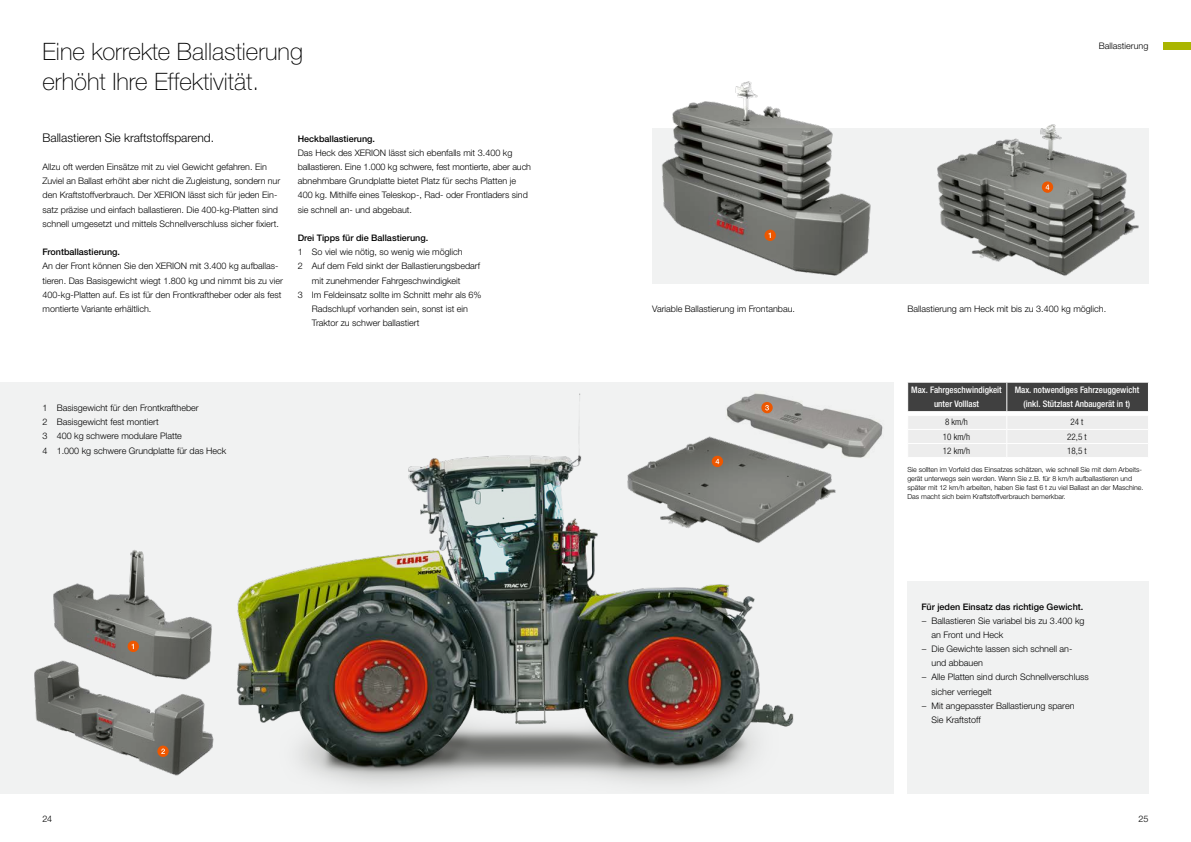
<style>
.page{position:relative;width:1191px;height:842px;background:#fff}
.page>*{position:absolute;margin:0;border:0;box-sizing:border-box;transform-origin:0 0}
.t1{font:100 24px/30px "CLAAS Helvetica Neue";color:#000}
.t2{font:300 12px "CLAAS Helvetica Neue";color:#000}
.t3{font:300 9px/14.2px "CLAAS Helvetica Neue";color:#000}
.t4{font:500 9px "CLAAS Helvetica Neue";color:#000}
.t5{font:500 condensed 9px/14px "CLAAS Helvetica Neue";color:#fff;text-align:center}
.t6{font:300 condensed 9px "CLAAS Helvetica Neue";color:#000}
.t7{font:300 7px/9px "CLAAS Helvetica Neue";color:#000}
</style>
<div class="page">
<div style="left:1162px;top:43px;width:29px;height:7px;background:#aab500"></div>
<div style="left:0;top:383px;width:893px;height:411px;background:#f1f2f2"></div>
<img style="left:30px;top:382px;width:864px;height:412px">
<div style="left:907px;top:581px;width:241px;height:213px;background:#f1f2f2"></div>
<img style="left:604px;top:81px;width:545px;height:345px">
<img style="left:31px;top:533px;width:189px;height:105px">
<img style="left:30px;top:638px;width:202px;height:151px">
<img style="left:604px;top:422px;width:282px;height:141px">
<img style="left:697px;top:383px;width:189px;height:92px">
<div style="left:157px;top:746px;width:12px;height:11px;background:#ed5700;border-radius:50%"></div>
<svg style="left:161px;top:749px;width:4px;height:5px"></svg>
<svg style="left:764px;top:230px;width:12px;height:11px"></svg>
<svg style="left:128px;top:641px;width:11px;height:11px"></svg>
<div style="left:761px;top:402px;width:11px;height:11px;background:#ed5700;border-radius:50%"></div>
<svg style="left:765px;top:405px;width:4px;height:5px"></svg>
<div style="left:711px;top:456px;width:12px;height:11px;background:#ed5700;border-radius:50%"></div>
<svg style="left:715px;top:459px;width:4px;height:5px"></svg>
<svg style="left:1041px;top:181px;width:12px;height:12px"></svg>
<svg style="left:1045px;top:185px;width:4px;height:5px"></svg>
<svg style="left:907px;top:383px;width:242px;height:74px;background:#adadad"></svg>
<hr style="left:908px;top:443px;width:98px;height:1px;background:#fff">
<h1 class="t1" style="left:43px;top:37px;width:262px">Eine korrekte Ballastierung erhöht Ihre Effektivität.</h1>
<h2 class="t2" style="left:43px;top:130px;width:173px">Ballastieren Sie kraftstoffsparend.</h2>
<p class="t3" style="left:43px;top:160px;width:239px">Allzu oft werden Einsätze mit zu viel Gewicht gefahren. Ein Zuviel an Ballast erhöht aber nicht die Zugleistung, sondern nur den Kraftstoffverbrauch. Der XERION lässt sich für jeden Ein&shy;satz präzise und einfach ballastieren. Die 400-kg-Platten sind schnell umgesetzt und mittels Schnellverschluss sicher fixiert.</p>
<p class="t4" style="left:43px;top:246px;width:79px">Frontballastierung.</p>
<p class="t3" style="left:43px;top:259px;width:242px">An der Front können Sie den XERION mit 3.400 kg aufballas&shy;tieren. Das Basisgewicht wiegt 1.800 kg und nimmt bis zu vier 400-kg-Platten auf. Es ist für den Frontkraftheber oder als fest montierte Variante erhältlich.</p>
<p class="t4" style="left:298px;top:133px;width:79px">Heckballastierung.</p>
<p class="t3" style="left:298px;top:146px;width:235px">Das Heck des XERION lässt sich ebenfalls mit 3.400 kg ballastieren. Eine 1.000 kg schwere, fest montierte, aber auch abnehmbare Grundplatte bietet Platz für sechs Platten je 400 kg. Mithilfe eines Teleskop-, Rad- oder Frontladers sind sie schnell an- und abgebaut.</p>
<p class="t4" style="left:298px;top:232px;width:132px">Drei Tipps für die Ballastierung.</p>
<p class="t3" style="left:298px;top:245px;width:166px">1 So viel wie nötig, so wenig wie möglich</p>
<p class="t3" style="left:298px;top:259px;width:184px">2 Auf dem Feld sinkt der Ballastierungsbedarf</p>
<p class="t3" style="left:312px;top:273px;width:150px">mit zunehmender Fahrgeschwindigkeit</p>
<p class="t3" style="left:298px;top:288px;width:185px">3 Im Feldeinsatz sollte im Schnitt mehr als 6%</p>
<p class="t3" style="left:312px;top:302px;width:158px">Radschlupf vorhanden sein, sonst ist ein</p>
<p class="t3" style="left:312px;top:316px;width:109px">Traktor zu schwer ballastiert</p>
<p class="t3" style="left:43px;top:401px;width:185px">1 Basisgewicht für den Frontkraftheber<br>2 Basisgewicht fest montiert<br>3 400 kg schwere modulare Platte<br>4 1.000 kg schwere Grundplatte für das Heck</p>
<p class="t3" style="left:1099px;top:39px;width:51px">Ballastierung</p>
<p class="t3" style="left:652px;top:302px;width:144px">Variable Ballastierung im Frontanbau.</p>
<p class="t3" style="left:907px;top:302px;width:200px">Ballastierung am Heck mit bis zu 3.400 kg möglich.</p>
<p class="t5" style="left:911px;top:383px;width:92px">Max. Fahrgeschwindigkeit unter Volllast</p>
<p class="t5" style="left:1014px;top:383px;width:126px">Max. notwendiges Fahrzeuggewicht (inkl. Stützlast Anbaugerät in t)</p>
<p class="t6" style="left:945px;top:416px;width:24px">8 km/h</p>
<p class="t6" style="left:1070px;top:416px;width:14px">24 t</p>
<p class="t6" style="left:943px;top:430px;width:29px">10 km/h</p>
<p class="t6" style="left:1067px;top:430px;width:21px">22,5 t</p>
<p class="t6" style="left:943px;top:445px;width:29px">12 km/h</p>
<p class="t6" style="left:1067px;top:445px;width:21px">18,5 t</p>
<p class="t7" style="left:907px;top:465px;width:238px">Sie sollten im Vorfeld des Einsatzes schätzen, wie schnell Sie mit dem Arbeits&shy;gerät unterwegs sein werden. Wenn Sie z.B. für 8 km/h aufballastieren und später mit 12 km/h arbeiten, haben Sie fast 6 t zu viel Ballast an der Maschine.<br>Das macht sich beim Kraftstoffverbrauch bemerkbar.</p>
<p class="t4" style="left:921px;top:600px;width:163px">Für jeden Einsatz das richtige Gewicht.</p>
<p class="t3" style="left:921px;top:614px;width:164px">− Ballastieren Sie variabel bis zu 3.400 kg</p>
<p class="t3" style="left:931px;top:628px;width:73px">an Front und Heck</p>
<p class="t3" style="left:921px;top:642px;width:152px">− Die Gewichte lassen sich schnell an-</p>
<p class="t3" style="left:931px;top:656px;width:53px">und abbauen</p>
<p class="t3" style="left:921px;top:670px;width:169px">− Alle Platten sind durch Schnellverschluss</p>
<p class="t3" style="left:931px;top:684px;width:62px">sicher verriegelt</p>
<p class="t3" style="left:921px;top:699px;width:154px">− Mit angepasster Ballastierung sparen</p>
<p class="t3" style="left:931px;top:713px;width:51px">Sie Kraftstoff</p>
<p class="t3" style="left:43px;top:812px;width:11px">24</p>
<p class="t3" style="left:1138px;top:812px;width:11px">25</p>
</div>
